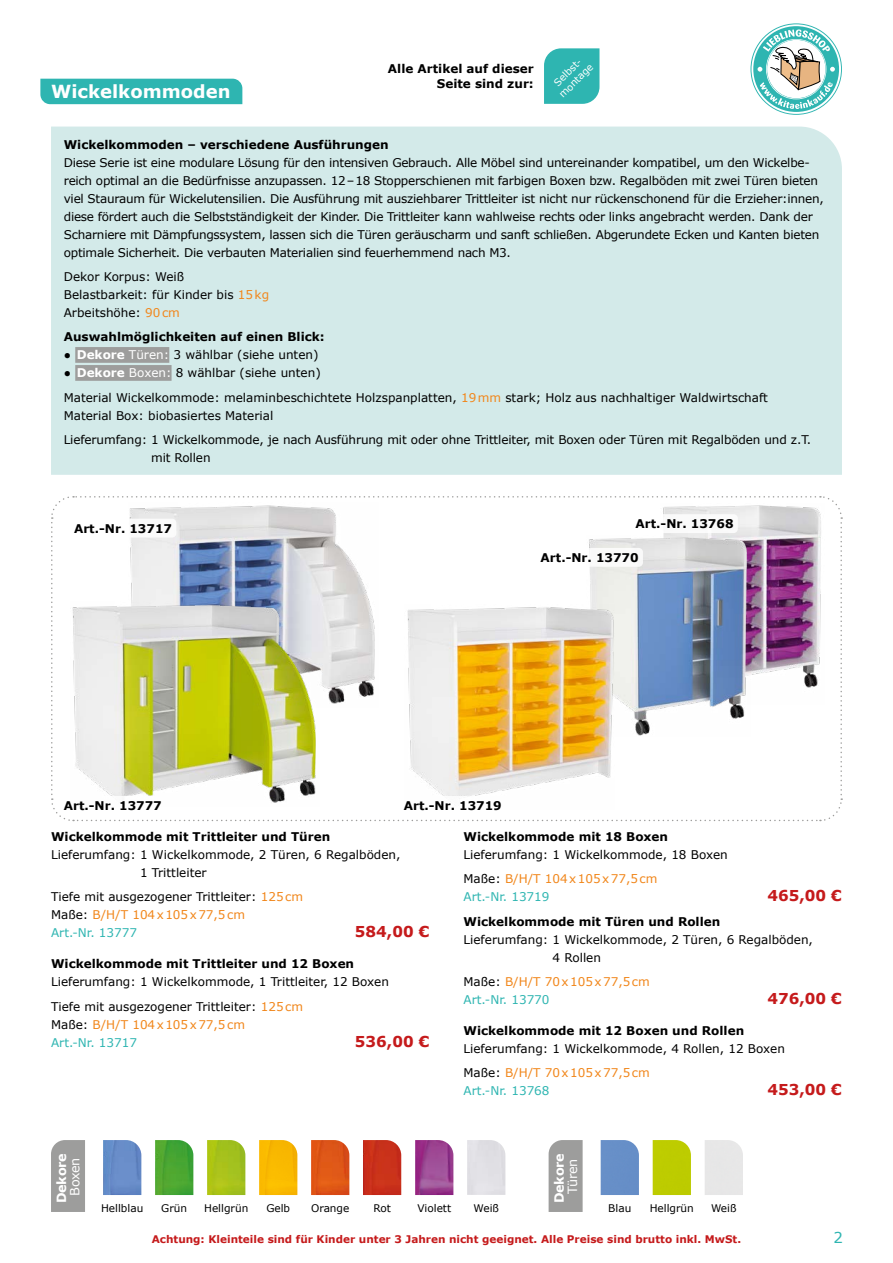
<style>
.page{position:relative;width:893px;height:1263px;background:#fff}
.page>*{position:absolute;margin:0;border:0;box-sizing:border-box;transform-origin:0 0}
.t1{font:700 18px "Verdana";color:#fff}
.t2{font:700 15px "Verdana";color:#c51a1b}
.t3{font:15px "Verdana";color:#2eb5b1}
.t4{font:700 12.75px "Verdana";letter-spacing:-.03em;color:#fff}
.t5{font:12.75px "Verdana";letter-spacing:-.03em;color:#fff}
.t6{font:12px/18px "Verdana";letter-spacing:-.01em;color:#000}
.t7{font:700 12px/15px "Verdana";color:#000;text-align:right}
.t8{font:12px/18px "Verdana";color:#f1861a}
.t9{font:12px "Verdana";color:#2eb5b1}
.t10{font:700 10.5px "Verdana";color:#c51a1b}
.t11{font:10.5px "Verdana";color:#000}
.t12{font:9.75px/11.7px "Verdana";color:#fff;text-align:center}
.s1{color:#f1861a}
.s2{font-weight:700;color:#fff}
.s3{color:#fff}
.s4{color:#2eb5b1}
.s5{color:#000}
</style>
<div class="page">
<div style="left:51px;top:127px;width:791px;height:348px;background:#d3eae9"></div>
<div style="left:75px;top:347px;width:94px;height:16px;background:#9d9d9c"></div>
<div style="left:75px;top:365px;width:97px;height:16px;background:#9d9d9c"></div>
<div style="left:51px;top:1140px;width:34px;height:72px;background:#9d9d9c"></div>
<img style="left:103px;top:1140px;width:38px;height:55px">
<img style="left:311px;top:1140px;width:38px;height:55px">
<img style="left:155px;top:1140px;width:38px;height:55px">
<img style="left:415px;top:1140px;width:38px;height:55px">
<img style="left:207px;top:1140px;width:38px;height:55px">
<div style="left:549px;top:1140px;width:34px;height:72px;background:#9d9d9c"></div>
<div style="left:601px;top:1140px;width:38px;height:55px;background:#678fc7"></div>
<div style="left:653px;top:1140px;width:38px;height:55px;background:#bdcc00"></div>
<img style="left:259px;top:1140px;width:38px;height:55px">
<img style="left:363px;top:1140px;width:38px;height:55px">
<svg style="left:51px;top:496px;width:792px;height:326px"></svg>
<div style="left:40px;top:79px;width:202px;height:25px;background:#2eb5b1"></div>
<img style="left:129px;top:502px;width:249px;height:205px">
<img style="left:661px;top:503px;width:163px;height:201px">
<img style="left:587px;top:535px;width:163px;height:201px">
<img style="left:70px;top:602px;width:249px;height:205px">
<svg style="left:544px;top:48px;width:55px;height:56px;background:#38b8b4"></svg>
<img style="left:405px;top:604px;width:209px;height:205px">
<div style="left:70px;top:519px;width:106px;height:18px;background:#fff;border-radius:4px"></div>
<div style="left:536px;top:548px;width:107px;height:19px;background:#fff;border-radius:4px"></div>
<div style="left:60px;top:796px;width:106px;height:19px;background:#fff;border-radius:4px"></div>
<div style="left:399px;top:796px;width:107px;height:19px;background:#fff;border-radius:4px"></div>
<div style="left:631px;top:514px;width:107px;height:19px;background:#fff;border-radius:4px"></div>
<svg style="left:750px;top:23px;width:92px;height:92px"></svg>
<svg style="left:751px;top:24px;width:90px;height:90px"></svg>
<div style="left:753px;top:26px;width:86px;height:86px;background:#2eb5b1;border-radius:50%"></div>
<svg style="left:757px;top:29px;width:78px;height:80px"></svg>
<h1 class="t1" style="left:51px;top:80px;width:181px">Wickelkommoden</h1>
<p class="t7" style="left:388px;top:62px;width:147px">Alle Artikel auf dieser<br>Seite sind zur:</p>
<p class="t12" style="left:548px;top:83px;width:45px;rotate:-45deg">Selbst&shy;montage</p>
<p class="t7" style="left:64px;top:137px;width:326px">Wickelkommoden – verschiedene Ausführungen</p>
<p class="t6" style="left:64px;top:153px;width:761px">Diese Serie ist eine modulare Lösung für den intensiven Gebrauch. Alle Möbel sind untereinander kompatibel, um den Wickelbe&shy;reich optimal an die Bedürfnisse anzupassen. 12–18 Stopperschienen mit farbigen Boxen bzw. Regalböden mit zwei Türen bieten viel Stauraum für Wickelutensilien. Die Ausführung mit ausziehbarer Trittleiter ist nicht nur rückenschonend für die Erzieher:innen, diese fördert auch die Selbstständigkeit der Kinder. Die Trittleiter kann wahlweise rechts oder links angebracht werden. Dank der Scharniere mit Dämpfungssystem, lassen sich die Türen geräuscharm und sanft schließen. Abgerundete Ecken und Kanten bieten optimale Sicherheit. Die verbauten Materialien sind feuerhemmend nach M3.</p>
<p class="t6" style="left:64px;top:268px;width:207px">Dekor Korpus: Weiß<br>Belastbarkeit: für Kinder bis <span class="s1">15kg<br></span>Arbeitshöhe: <span class="s1">90cm</span></p>
<p class="t7" style="left:64px;top:329px;width:262px">Auswahlmöglichkeiten auf einen Blick:</p>
<p class="t6" style="left:64px;top:346px;width:256px">● <span class="s2">Dekore</span> <span class="s3">Türen:</span> 3 wählbar (siehe unten)</p>
<p class="t6" style="left:64px;top:361px;width:706px;line-height:24.5px">● <span class="s2">Dekore</span> <span class="s3">Boxen:</span> 8 wählbar (siehe unten)<br>Material Wickelkommode: melaminbeschichtete Holzspanplatten, <span class="s1">19mm</span> stark; Holz aus nachhaltiger Waldwirtschaft</p>
<p class="t6" style="left:64px;top:403px;width:749px;line-height:24.3px">Material Box: biobasiertes Material<br>Lieferumfang: 1 Wickelkommode, je nach Ausführung mit oder ohne Trittleiter, mit Boxen oder Türen mit Regalböden und z.T.</p>
<p class="t6" style="left:151px;top:449px;width:61px">mit Rollen</p>
<p class="t7" style="left:74px;top:521px;width:100px">Art.-Nr. 13717</p>
<p class="t7" style="left:635px;top:516px;width:100px">Art.-Nr. 13768</p>
<p class="t7" style="left:541px;top:550px;width:100px">Art.-Nr. 13770</p>
<p class="t7" style="left:64px;top:798px;width:100px">Art.-Nr. 13777</p>
<p class="t7" style="left:404px;top:798px;width:100px">Art.-Nr. 13719</p>
<p class="t7" style="left:51px;top:829px;width:281px">Wickelkommode mit Trittleiter und Türen</p>
<p class="t6" style="left:140px;top:846px;width:262px;text-indent:-89px">Lieferumfang: 1 Wickelkommode, 2 Türen, 6 Regalböden,<br>1 Trittleiter</p>
<p class="t6" style="left:51px;top:888px;width:254px">Tiefe mit ausgezogener Trittleiter: <span class="s1">125cm<br></span>Maße: <span class="s1">B/H/T 104x105x77,5cm<br></span><span class="s4">Art.-Nr. 13777</span></p>
<p class="t2" style="left:355px;top:922px;width:76px">584,00 €</p>
<p class="t7" style="left:51px;top:956px;width:305px">Wickelkommode mit Trittleiter und 12 Boxen</p>
<p class="t6" style="left:51px;top:970px;width:339px;line-height:24.5px">Lieferumfang: 1 Wickelkommode, 1 Trittleiter, 12 Boxen<br>Tiefe mit ausgezogener Trittleiter: <span class="s1">125cm</span></p>
<p class="t8" style="left:51px;top:1015px;width:195px"><span class="s5">Maße:</span> B/H/T 104x105x77,5cm<br><span class="s4">Art.-Nr. 13717</span></p>
<p class="t2" style="left:355px;top:1031px;width:76px">536,00 €</p>
<p class="t4" style="left:53px;top:1203px;width:51px;rotate:-90deg">Dekore</p>
<p class="t5" style="left:67px;top:1195px;width:39px;rotate:-90deg">Boxen</p>
<p class="t7" style="left:463px;top:829px;width:206px">Wickelkommode mit 18 Boxen</p>
<p class="t6" style="left:463px;top:843px;width:266px;line-height:24.3px">Lieferumfang: 1 Wickelkommode, 18 Boxen<br>Maße: <span class="s1">B/H/T 104x105x77,5cm</span></p>
<p class="t9" style="left:463px;top:889px;width:88px">Art.-Nr. 13719</p>
<p class="t2" style="left:767px;top:886px;width:76px">465,00 €</p>
<p class="t7" style="left:463px;top:914px;width:258px">Wickelkommode mit Türen und Rollen</p>
<p class="t6" style="left:553px;top:930px;width:262px;text-indent:-89px">Lieferumfang: 1 Wickelkommode, 2 Türen, 6 Regalböden,<br>4 Rollen</p>
<p class="t8" style="left:463px;top:973px;width:188px"><span class="s5">Maße:</span> B/H/T 70x105x77,5cm<br><span class="s4">Art.-Nr. 13770</span></p>
<p class="t2" style="left:767px;top:989px;width:76px">476,00 €</p>
<p class="t7" style="left:463px;top:1023px;width:282px">Wickelkommode mit 12 Boxen und Rollen</p>
<p class="t6" style="left:463px;top:1036px;width:323px;line-height:24.5px">Lieferumfang: 1 Wickelkommode, 4 Rollen, 12 Boxen<br>Maße: <span class="s1">B/H/T 70x105x77,5cm</span></p>
<p class="t9" style="left:463px;top:1083px;width:88px">Art.-Nr. 13768</p>
<p class="t2" style="left:767px;top:1080px;width:76px">453,00 €</p>
<p class="t4" style="left:551px;top:1203px;width:51px;rotate:-90deg">Dekore</p>
<p class="t5" style="left:564px;top:1194px;width:37px;rotate:-90deg">Türen</p>
<p class="t11" style="left:101px;top:1201px;width:44px">Hellblau</p>
<p class="t11" style="left:161px;top:1201px;width:27px">Grün</p>
<p class="t11" style="left:204px;top:1201px;width:46px">Hellgrün</p>
<p class="t11" style="left:311px;top:1201px;width:40px">Orange</p>
<p class="t11" style="left:417px;top:1201px;width:35px">Violett</p>
<p class="t11" style="left:266px;top:1201px;width:25px">Gelb</p>
<p class="t11" style="left:373px;top:1201px;width:19px">Rot</p>
<p class="t11" style="left:474px;top:1201px;width:27px">Weiß</p>
<p class="t11" style="left:608px;top:1201px;width:25px">Blau</p>
<p class="t11" style="left:650px;top:1201px;width:46px">Hellgrün</p>
<p class="t11" style="left:711px;top:1201px;width:27px">Weiß</p>
<p class="t10" style="left:152px;top:1232px;width:591px">Achtung: Kleinteile sind für Kinder unter 3 Jahren nicht geeignet. Alle Preise sind brutto inkl. MwSt.</p>
<p class="t3" style="left:833px;top:1228px;width:11px">2</p>
</div>
